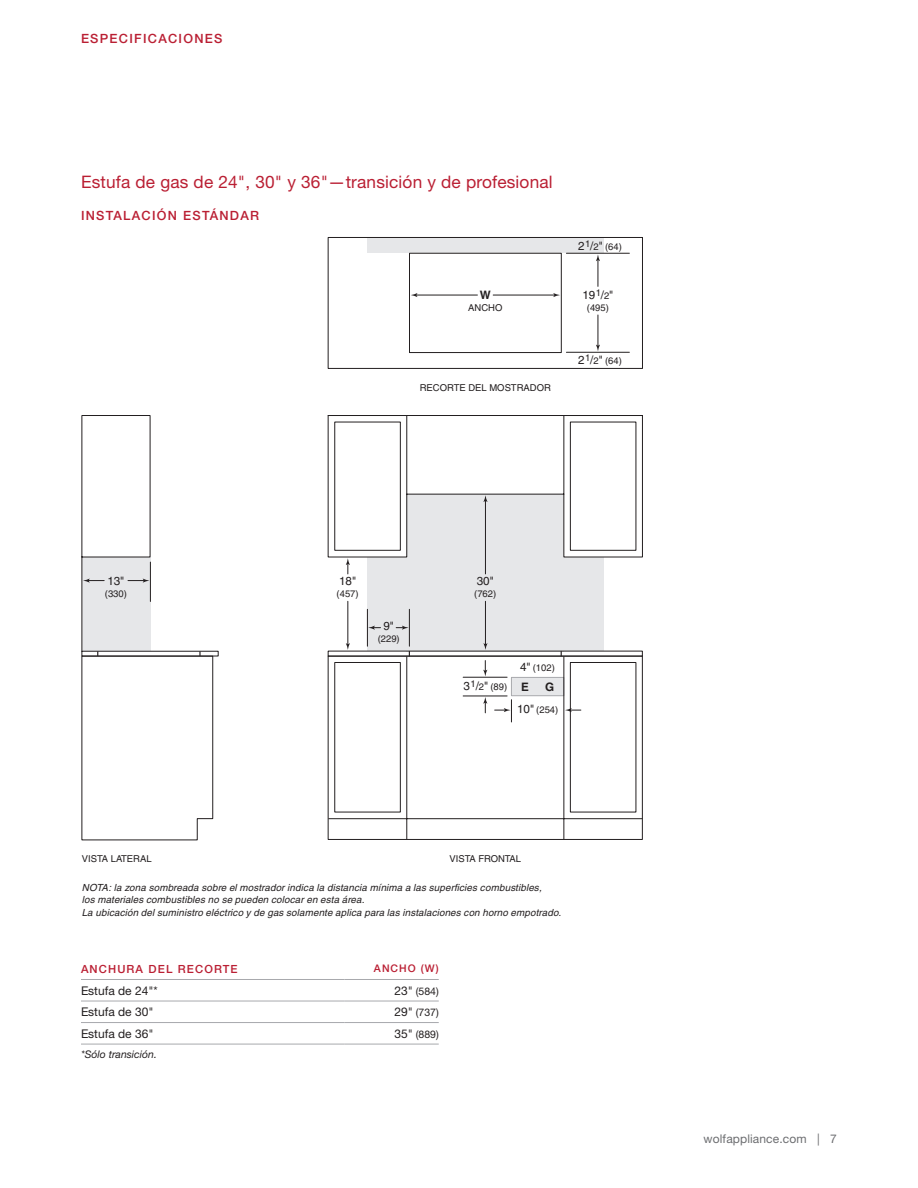
<style>
.page{position:relative;width:918px;height:1188px;background:#fff}
.page>*{position:absolute;margin:0;border:0;box-sizing:border-box;transform-origin:0 0}
.t1{font:17.25px "Helvetica Neue LT Std";letter-spacing:.01em;color:#ba1f33}
.t2{font:500 12.75px "Helvetica Neue LT Std";letter-spacing:.1em;color:#ba1f33}
.t3{font:12px "Helvetica Neue LT Std";color:#231f20}
.t4{font:12px "Helvetica Neue LT Std";letter-spacing:.01em;color:#6c6d70}
.t5{font:11.7px "Helvetica";color:#231f20}
.t6{font:700 11.7px "Helvetica";color:#231f20}
.t7{font:500 11.25px "Helvetica Neue LT Std";letter-spacing:.1em;color:#ba1f33}
.t8{font:10.5px "Helvetica Neue LT Std";color:#231f20}
.t9{font:italic 10.5px "Helvetica Neue LT Std";color:#231f20}
.t10{font:500 10.5px "Helvetica Neue LT Std";letter-spacing:.1em;color:#ba1f33}
.t11{font:italic 9.75px/12.8px "Helvetica";letter-spacing:.015em;color:#231f20}
.t12{font:9.45px "Helvetica";color:#231f20}
.s1{font-size:11.7px}
.s2{font-size:9.45px}
.s3{font-size:12px}
</style>
<div class="page">
<svg style="left:81px;top:652px;width:562px;height:189px"></svg>
<svg style="left:81px;top:237px;width:562px;height:415px"></svg>
<svg style="left:327px;top:415px;width:316px;height:143px"></svg>
<svg style="left:346px;top:643px;width:4px;height:7px"></svg>
<hr style="left:348px;top:601px;width:1px;height:44px;background:#231f20">
<svg style="left:346px;top:558px;width:4px;height:16px"></svg>
<svg style="left:368px;top:626px;width:13px;height:4px"></svg>
<svg style="left:396px;top:626px;width:13px;height:4px"></svg>
<hr style="left:409px;top:609px;width:1px;height:37px;background:#231f20">
<hr style="left:367px;top:609px;width:1px;height:37px;background:#231f20">
<hr style="left:566px;top:352px;width:63px;height:1px;background:#231f20">
<hr style="left:566px;top:253px;width:63px;height:1px;background:#231f20">
<svg style="left:596px;top:345px;width:4px;height:6px"></svg>
<hr style="left:598px;top:315px;width:1px;height:32px;background:#231f20">
<svg style="left:596px;top:254px;width:4px;height:32px"></svg>
<hr style="left:81px;top:979px;width:263px;height:1px;background:#a8a9ad">
<hr style="left:81px;top:1001px;width:263px;height:1px;background:#a8a9ad">
<hr style="left:344px;top:979px;width:95px;height:1px;background:#a8a9ad">
<hr style="left:344px;top:1001px;width:95px;height:1px;background:#a8a9ad">
<hr style="left:81px;top:1022px;width:263px;height:1px;background:#a8a9ad">
<hr style="left:344px;top:1022px;width:95px;height:1px;background:#a8a9ad">
<hr style="left:81px;top:1044px;width:263px;height:1px;background:#a8a9ad">
<hr style="left:344px;top:1044px;width:95px;height:1px;background:#a8a9ad">
<h2 class="t2" style="left:81px;top:31px;width:143px">ESPECIFICACIONES</h2>
<h1 class="t1" style="left:81px;top:171px;width:473px">Estufa de gas de 24", 30" y 36"—transición y de profesional</h1>
<h2 class="t2" style="left:81px;top:208px;width:180px">INSTALACIÓN ESTÁNDAR</h2>
<p class="t6" style="left:480px;top:288px;width:12px">W</p>
<p class="t12" style="left:468px;top:302px;width:36px">ANCHO</p>
<p class="t12" style="left:420px;top:382px;width:133px">RECORTE DEL MOSTRADOR</p>
<p class="t12" style="left:578px;top:241px;width:45px"><span class="s1">2</span>1<span class="s1">/</span>2<span class="s1">"</span> (64)</p>
<p class="t5" style="left:582px;top:288px;width:32px">19<sup>1</sup>/<span class="s2">2</span>"</p>
<p class="t12" style="left:587px;top:302px;width:24px">(495)</p>
<p class="t12" style="left:578px;top:356px;width:45px"><span class="s1">2</span>1<span class="s1">/</span>2<span class="s1">"</span> (64)</p>
<p class="t5" style="left:107px;top:574px;width:19px">13"</p>
<p class="t12" style="left:105px;top:588px;width:24px">(330)</p>
<p class="t5" style="left:339px;top:574px;width:19px">18"</p>
<p class="t12" style="left:337px;top:588px;width:24px">(457)</p>
<p class="t5" style="left:383px;top:619px;width:12px">9"</p>
<p class="t12" style="left:378px;top:633px;width:24px">(229)</p>
<p class="t5" style="left:477px;top:574px;width:19px">30"</p>
<p class="t12" style="left:474px;top:588px;width:24px">(762)</p>
<p class="t12" style="left:463px;top:682px;width:45px"><span class="s1">3</span>1<span class="s1">/</span>2<span class="s1">"</span> (89)</p>
<p class="t12" style="left:520px;top:662px;width:36px"><span class="s1">4"</span> (102)</p>
<p class="t6" style="left:521px;top:679px;width:9px">E</p>
<p class="t6" style="left:545px;top:679px;width:11px">G</p>
<p class="t12" style="left:517px;top:705px;width:43px"><span class="s1">10"</span> (254)</p>
<p class="t12" style="left:82px;top:853px;width:71px">VISTA LATERAL</p>
<p class="t12" style="left:450px;top:853px;width:73px">VISTA FRONTAL</p>
<p class="t11" style="left:82px;top:881px;width:481px">NOTA: la zona sombreada sobre el mostrador indica la distancia mínima a las superficies combustibles,<br>los materiales combustibles no se pueden colocar en esta área.<br>La ubicación del suministro eléctrico y de gas solamente aplica para las instalaciones con horno empotrado.</p>
<p class="t7" style="left:81px;top:962px;width:158px">ANCHURA DEL RECORTE</p>
<p class="t10" style="left:374px;top:962px;width:66px">ANCHO (W)</p>
<p class="t3" style="left:81px;top:983px;width:78px">Estufa de 24"*</p>
<p class="t8" style="left:394px;top:985px;width:46px"><span class="s3">23"</span> (584)</p>
<p class="t3" style="left:81px;top:1005px;width:74px">Estufa de 30"</p>
<p class="t8" style="left:394px;top:1006px;width:46px"><span class="s3">29"</span> (737)</p>
<p class="t3" style="left:81px;top:1026px;width:74px">Estufa de 36"</p>
<p class="t8" style="left:394px;top:1028px;width:46px"><span class="s3">35"</span> (889)</p>
<p class="t9" style="left:81px;top:1048px;width:78px">*Sólo transición.</p>
<p class="t4" style="left:704px;top:1131px;width:135px">wolfappliance.com | 7</p>
</div>
